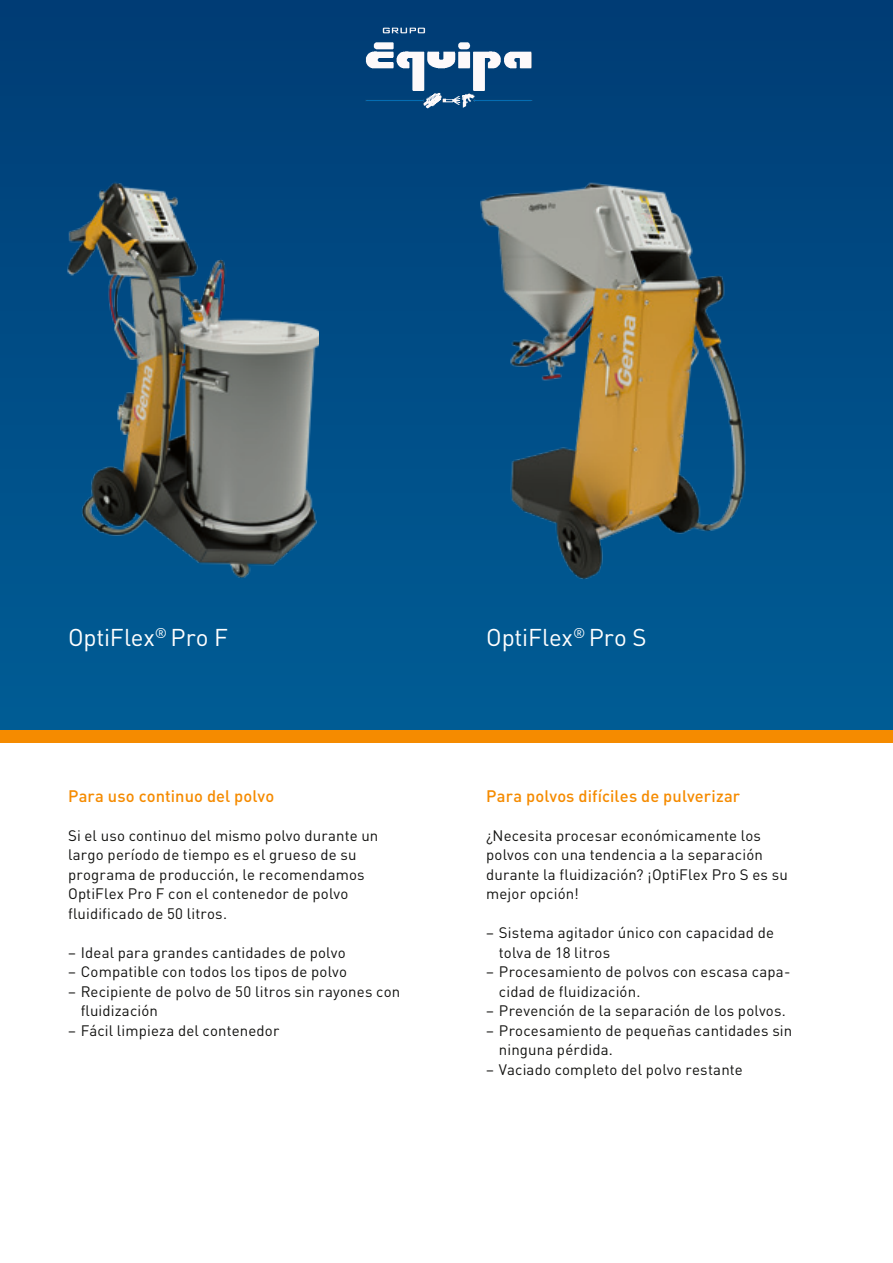
<style>
.page{position:relative;width:893px;height:1263px;background:#fff}
.page>*{position:absolute;margin:0;border:0;box-sizing:border-box;transform-origin:0 0}
.Titel_Weiss_Regular{font:24px "DIN Pro";letter-spacing:-.005em;color:#fff}
.Subtitle_Orange_Medi{font:500 16.5px "DIN Pro";letter-spacing:.005em;color:#f58b00}
.Copy_Black_Regular_1{font:15px/19.5px "DIN Pro";letter-spacing:.01em;color:#11110f}
</style>
<div class="page">
<div style="left:0;top:0;width:893px;height:737px;background:linear-gradient(to bottom,#003c75,#005d96)"></div>
<svg style="left:0;top:0;width:13px;height:730px;background:#004c85"></svg>
<div style="left:0;top:730px;width:893px;height:13px;background:#f58b00"></div>
<img style="left:53px;top:144px;width:265px;height:440px">
<img style="left:476px;top:166px;width:279px;height:414px">
<img style="left:331px;top:8px;width:236px;height:117px">
<p class="Titel_Weiss_Regular" style="left:68px;top:618px;width:162px">OptiFlex<sup>®</sup> Pro F</p>
<p class="Subtitle_Orange_Medi" style="left:68px;top:782px;width:208px">Para uso continuo del polvo</p>
<p class="Copy_Black_Regular_1" style="left:68px;top:824px;width:312px">Si el uso continuo del mismo polvo durante un largo período de tiempo es el grueso de su programa de producción, le recomendamos OptiFlex Pro F con el contenedor de polvo fluidificado de 50 litros.</p>
<p class="Copy_Black_Regular_1" style="left:68px;top:941px;width:279px">– Ideal para grandes cantidades de polvo</p>
<p class="Copy_Black_Regular_1" style="left:68px;top:960px;width:281px">– Compatible con todos los tipos de polvo</p>
<p class="Copy_Black_Regular_1" style="left:81px;top:980px;width:321px;text-indent:-13px">– Recipiente de polvo de 50 litros sin rayones con fluidización</p>
<p class="Copy_Black_Regular_1" style="left:68px;top:1019px;width:213px">– Fácil limpieza del contenedor</p>
<p class="Titel_Weiss_Regular" style="left:486px;top:618px;width:162px">OptiFlex<sup>®</sup> Pro S</p>
<p class="Subtitle_Orange_Medi" style="left:486px;top:782px;width:255px">Para polvos difíciles de pulverizar</p>
<p class="Copy_Black_Regular_1" style="left:486px;top:824px;width:303px">¿Necesita procesar económicamente los polvos con una tendencia a la separación durante la fluidización? ¡OptiFlex Pro S es su mejor opción!</p>
<p class="Copy_Black_Regular_1" style="left:499px;top:921px;width:277px;text-indent:-13px">– Sistema agitador único con capacidad de tolva de 18 litros</p>
<p class="Copy_Black_Regular_1" style="left:499px;top:960px;width:293px;text-indent:-13px">– Procesamiento de polvos con escasa capa&shy;cidad de fluidización.</p>
<p class="Copy_Black_Regular_1" style="left:486px;top:999px;width:301px">– Prevención de la separación de los polvos.</p>
<p class="Copy_Black_Regular_1" style="left:499px;top:1019px;width:295px;text-indent:-13px">– Procesamiento de pequeñas cantidades sin ninguna pérdida.</p>
<p class="Copy_Black_Regular_1" style="left:486px;top:1058px;width:258px">– Vaciado completo del polvo restante</p>
</div>
